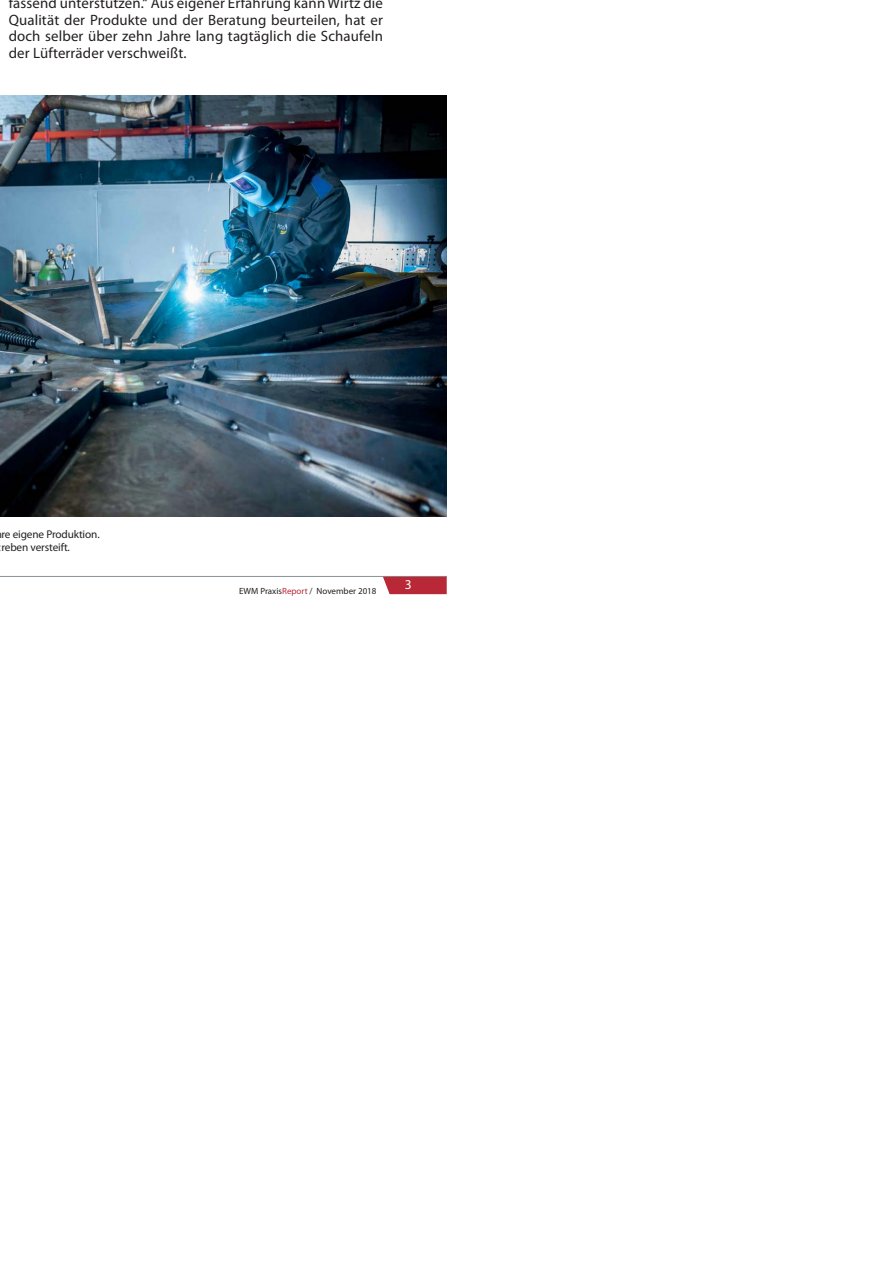
<style>
.page{position:relative;width:893px;height:1263px;background:#fff}
.page>*{position:absolute;margin:0;border:0;box-sizing:border-box;transform-origin:0 0}
.t1{font:15px/16.5px "Myriad Pro";letter-spacing:.01em;color:#231f20;text-align:justify}
.t2{font:13.5px "Myriad Pro";color:#fff}
.t3{font:11.25px/13.5px "Myriad Pro";letter-spacing:-.01em;color:#231f20}
.t4{font:9px "Myriad Pro";color:#231f20}
.s1{color:#b82837}
</style>
<div class="page">
<hr style="left:0;top:576px;width:447px;height:1px;background:#879096">
<svg style="left:383px;top:577px;width:64px;height:17px"></svg>
<img style="left:0;top:96px;width:447px;height:421px">
<p class="t1" style="left:9px;top:-4px;width:376px">fassend unterstützen. Aus eigener Erfahrung kann Wirtz die Qualität der Produkte und der Beratung beurteilen, hat er doch selber über zehn Jahre lang tagtäglich die Schaufeln der Lüfterräder verschweißt.</p>
<p class="t3" style="left:1px;top:528px;width:100px">re eigene Produktion. reben versteift.</p>
<p class="t4" style="left:239px;top:587px;width:139px">EWM Praxis<span class="s1">Report</span> / November 2018</p>
<p class="t2" style="left:405px;top:580px;width:8px">3</p>
</div>
